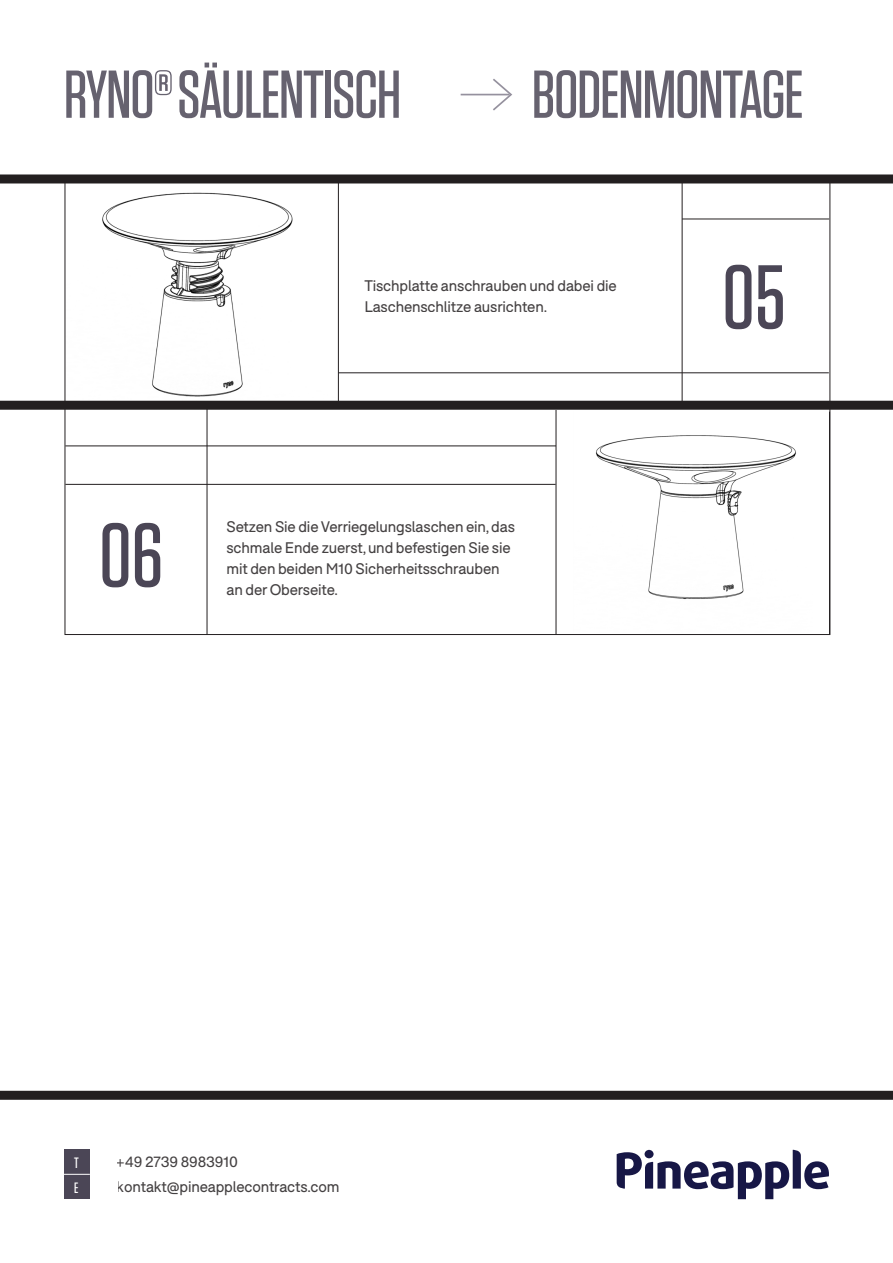
<style>
.page{position:relative;width:893px;height:1263px;background:#fff}
.page>*{position:absolute;margin:0;border:0;box-sizing:border-box;transform-origin:0 0}
.t1{font:500 90.6px "Tungsten";color:#4b4656}
.t2{font:500 67.5px "Tungsten";letter-spacing:-.02em;color:#4b4656}
.t3{font:15px/21px "F37 Bolton";letter-spacing:-.01em;color:#231f20}
.t4{font:500 15px "Tungsten";color:#fff}
</style>
<div class="page">
<img style="left:64px;top:184px;width:274px;height:217px">
<hr style="left:682px;top:183px;width:1px;height:222px;background:#231f20">
<hr style="left:682px;top:219px;width:147px;height:1px;background:#231f20">
<hr style="left:338px;top:372px;width:491px;height:1px;background:#231f20">
<svg style="left:617px;top:1149px;width:212px;height:50px"></svg>
<div style="left:645px;top:1150px;width:9px;height:8px;background:#171746;border-radius:50%"></div>
<hr style="left:338px;top:183px;width:1px;height:225px;background:#231f20">
<div style="left:64px;top:1149px;width:26px;height:25px;background:#4b4656"></div>
<div style="left:64px;top:1174px;width:26px;height:25px;background:#4b4656"></div>
<svg style="left:64px;top:1174px;width:26px;height:1px"></svg>
<hr style="left:461px;top:94px;width:48px;height:1px;background:#95919e">
<svg style="left:491px;top:79px;width:21px;height:32px"></svg>
<div style="left:0;top:174px;width:893px;height:9px;background:#231f20"></div>
<hr style="left:65px;top:445px;width:491px;height:1px;background:#231f20">
<hr style="left:65px;top:484px;width:491px;height:1px;background:#231f20">
<hr style="left:207px;top:405px;width:1px;height:230px;background:#231f20">
<hr style="left:556px;top:410px;width:1px;height:225px;background:#231f20">
<div style="left:0;top:401px;width:893px;height:9px;background:#231f20"></div>
<img style="left:596px;top:435px;width:200px;height:164px">
<div style="left:0;top:1091px;width:893px;height:9px;background:#231f20"></div>
<h2 class="t2" style="left:64px;top:59px;width:339px">RYNO® SÄULENTISCH</h2>
<h2 class="t2" style="left:532px;top:59px;width:273px">BODENMONTAGE</h2>
<p class="t3" style="left:364px;top:275px;width:254px">Tischplatte anschrauben und dabei die<br>Laschenschlitze ausrichten.</p>
<p class="t1" style="left:99px;top:508px;width:66px">06</p>
<p class="t3" style="left:226px;top:516px;width:290px">Setzen Sie die Verriegelungslaschen ein, das schmale Ende zuerst, und befestigen Sie sie mit den beiden M10 Sicherheitsschrauben an der Oberseite.</p>
<p class="t1" style="left:722px;top:250px;width:65px">05</p>
<p class="t4" style="left:74px;top:1155px;width:6px">T</p>
<p class="t3" style="left:117px;top:1151px;width:122px">+49 2739 8983910</p>
<p class="t4" style="left:74px;top:1180px;width:6px">E</p>
<p class="t3" style="left:117px;top:1177px;width:224px">kontakt@pineapplecontracts.com</p>
</div>
